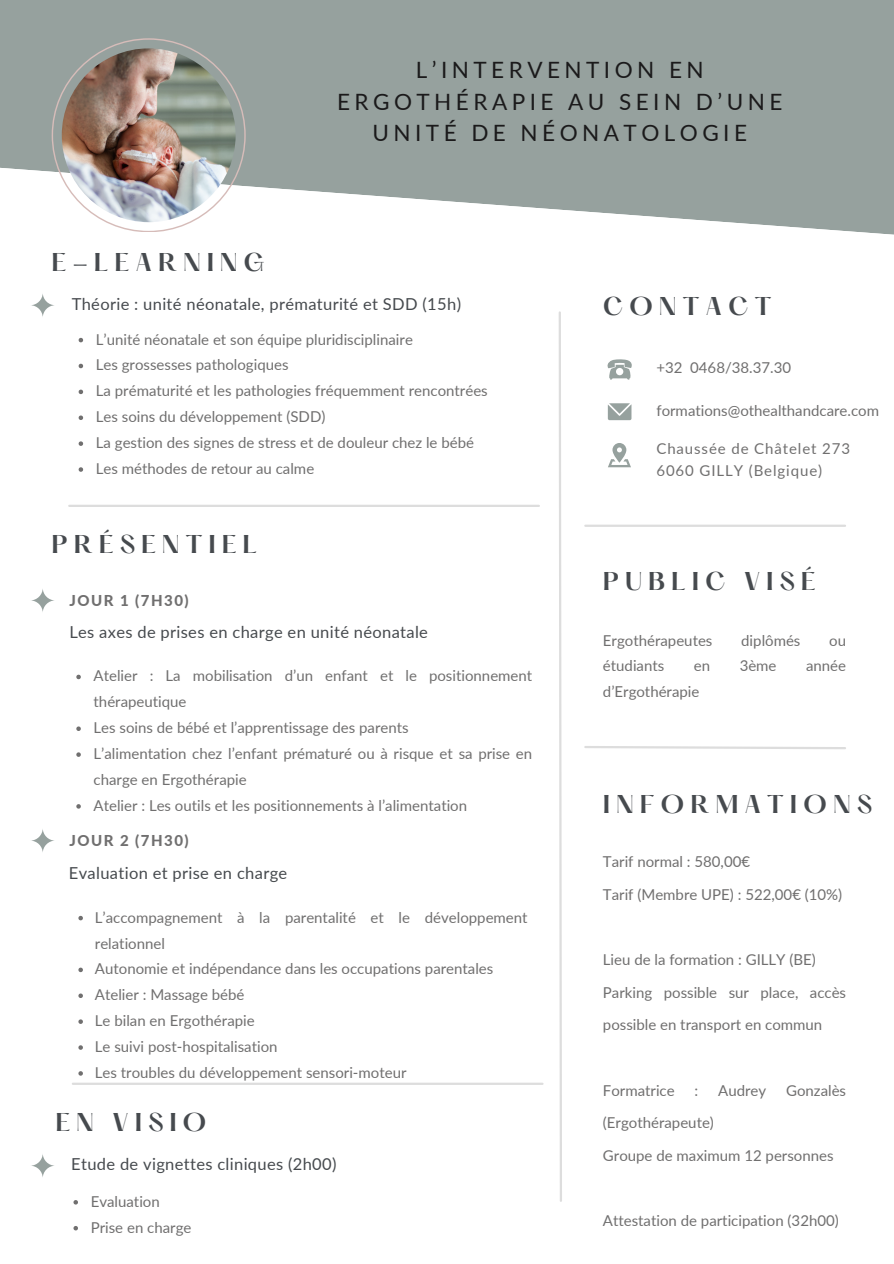
<style>
.page{position:relative;width:894px;height:1264px;background:#fff}
.page>*{position:absolute;margin:0;border:0;box-sizing:border-box;transform-origin:0 0}
.t1{font:22.5px/31.5px "Lato";letter-spacing:.2em;color:#1b1a1b;text-align:center}
.t2{font:600 22.5px "Hatton";letter-spacing:.26em;color:#464a4e}
.t3{font:16.5px "Lato";letter-spacing:.02em;color:#464a4e}
.t4{font:15px/25.8px "Lato";color:#706f6f}
.t5{font:15px "Lato";letter-spacing:.06em;color:#706f6f}
.t6{font:800 15px "Lato";letter-spacing:.1em;color:#706f6f}
</style>
<div class="page">
<svg style="left:0;top:0;width:893px;height:235px;background:#a2aba9"></svg>
<svg style="left:52px;top:38px;width:193px;height:194px"></svg>
<img style="left:62px;top:48px;width:173px;height:174px;border-radius:50%">
<svg style="left:558px;top:311px;width:4px;height:891px"></svg>
<hr style="left:73px;top:1082px;width:469px;height:2px;background:#ddd">
<svg style="left:584px;top:746px;width:262px;height:3px"></svg>
<hr style="left:585px;top:524px;width:259px;height:3px;background:#ddd">
<svg style="left:607px;top:359px;width:25px;height:20px"></svg>
<svg style="left:607px;top:403px;width:24px;height:17px"></svg>
<svg style="left:608px;top:443px;width:22px;height:24px"></svg>
<svg style="left:76px;top:674px;width:5px;height:5px"></svg>
<svg style="left:76px;top:726px;width:5px;height:5px"></svg>
<svg style="left:76px;top:752px;width:5px;height:5px"></svg>
<svg style="left:76px;top:804px;width:5px;height:4px"></svg>
<svg style="left:78px;top:915px;width:5px;height:5px"></svg>
<svg style="left:78px;top:967px;width:5px;height:5px"></svg>
<svg style="left:78px;top:993px;width:5px;height:5px"></svg>
<svg style="left:78px;top:1019px;width:5px;height:4px"></svg>
<svg style="left:78px;top:1045px;width:5px;height:4px"></svg>
<svg style="left:78px;top:1071px;width:5px;height:4px"></svg>
<svg style="left:30px;top:292px;width:25px;height:25px"></svg>
<svg style="left:30px;top:1153px;width:25px;height:24px"></svg>
<svg style="left:30px;top:828px;width:25px;height:24px"></svg>
<svg style="left:73px;top:1200px;width:5px;height:4px"></svg>
<svg style="left:73px;top:1226px;width:5px;height:4px"></svg>
<svg style="left:79px;top:338px;width:4px;height:4px"></svg>
<svg style="left:79px;top:364px;width:4px;height:4px"></svg>
<svg style="left:79px;top:389px;width:4px;height:5px"></svg>
<svg style="left:79px;top:415px;width:4px;height:5px"></svg>
<svg style="left:79px;top:441px;width:4px;height:5px"></svg>
<svg style="left:79px;top:467px;width:4px;height:5px"></svg>
<hr style="left:69px;top:504px;width:469px;height:3px;background:#ddd">
<svg style="left:30px;top:588px;width:25px;height:24px"></svg>
<p class="t1" style="left:337px;top:54px;width:446px">L’INTERVENTION EN<br>ERGOTHÉRAPIE AU SEIN D’UNE<br>UNITÉ DE NÉONATOLOGIE</p>
<p class="t2" style="left:52px;top:251px;width:214px">E-LEARNING</p>
<p class="t3" style="left:72px;top:293px;width:391px">Théorie : unité néonatale, prématurité et SDD (15h)</p>
<p class="t4" style="left:96px;top:326px;width:318px">L’unité néonatale et son équipe pluridisciplinaire</p>
<p class="t4" style="left:96px;top:352px;width:194px">Les grossesses pathologiques</p>
<p class="t4" style="left:96px;top:377px;width:393px">La prématurité et les pathologies fréquemment rencontrées</p>
<p class="t4" style="left:96px;top:403px;width:231px">Les soins du développement (SDD)</p>
<p class="t4" style="left:96px;top:429px;width:379px">La gestion des signes de stress et de douleur chez le bébé</p>
<h1 class="t4" style="left:96px;top:455px;width:220px">Les méthodes de retour au calme</h1>
<p class="t2" style="left:52px;top:534px;width:207px">PRÉSENTIEL</p>
<h1 class="t6" style="left:69px;top:591px;width:121px">JOUR 1 (7H30)</h1>
<p class="t3" style="left:69px;top:621px;width:360px">Les axes de prises en charge en unité néonatale</p>
<p class="t4" style="left:94px;top:662px;width:440px">Atelier : La mobilisation d’un enfant et le positionnement thérapeutique</p>
<h3 class="t4" style="left:94px;top:714px;width:316px">Les soins de bébé et l’apprentissage des parents</h3>
<p class="t4" style="left:94px;top:740px;width:440px">L’alimentation chez l’enfant prématuré ou à risque et sa prise en charge en Ergothérapie</p>
<p class="t4" style="left:94px;top:792px;width:375px">Atelier : Les outils et les positionnements à l’alimentation</p>
<p class="t6" style="left:69px;top:831px;width:121px">JOUR 2 (7H30)</p>
<p class="t3" style="left:69px;top:862px;width:220px">Evaluation et prise en charge</p>
<p class="t4" style="left:95px;top:903px;width:434px">L’accompagnement à la parentalité et le développement relationnel</p>
<p class="t4" style="left:95px;top:955px;width:400px">Autonomie et indépendance dans les occupations parentales</p>
<p class="t4" style="left:95px;top:981px;width:151px">Atelier : Massage bébé</p>
<h3 class="t4" style="left:95px;top:1007px;width:161px">Le bilan en Ergothérapie</h3>
<p class="t4" style="left:95px;top:1033px;width:184px">Le suivi post-hospitalisation</p>
<p class="t4" style="left:95px;top:1059px;width:313px">Les troubles du développement sensori-moteur</p>
<p class="t2" style="left:55px;top:1111px;width:153px">EN VISIO</p>
<p class="t3" style="left:71px;top:1153px;width:267px">Etude de vignettes cliniques (2h00)</p>
<p class="t4" style="left:91px;top:1188px;width:71px">Evaluation</p>
<h1 class="t4" style="left:91px;top:1213px;width:102px">Prise en charge</h1>
<p class="t2" style="left:602px;top:295px;width:170px">CONTACT</p>
<h1 class="t4" style="left:656px;top:355px;width:136px">+32 0468/38.37.30</h1>
<p class="t4" style="left:656px;top:397px;width:224px">formations@othealthandcare.com</p>
<p class="t5" style="left:656px;top:439px;width:195px">Chaussée de Châtelet 273</p>
<p class="t5" style="left:656px;top:460px;width:167px">6060 GILLY (Belgique)</p>
<p class="t2" style="left:602px;top:571px;width:214px">PUBLIC VISÉ</p>
<p class="t4" style="left:602px;top:626px;width:111px">Ergothérapeutes</p>
<p class="t4" style="left:741px;top:626px;width:61px">diplômés</p>
<p class="t4" style="left:829px;top:626px;width:18px">ou</p>
<p class="t4" style="left:602px;top:652px;width:63px">étudiants</p>
<p class="t4" style="left:693px;top:652px;width:18px">en</p>
<p class="t4" style="left:739px;top:652px;width:38px">3ème</p>
<p class="t4" style="left:805px;top:652px;width:42px">année</p>
<p class="t4" style="left:602px;top:678px;width:98px">d’Ergothérapie</p>
<p class="t2" style="left:602px;top:794px;width:271px">INFORMATIONS</p>
<h2 class="t4" style="left:602px;top:848px;width:149px">Tarif normal : 580,00€</h2>
<h1 class="t4" style="left:602px;top:881px;width:241px">Tarif (Membre UPE) : 522,00€ (10%)</h1>
<p class="t4" style="left:602px;top:946px;width:214px">Lieu de la formation : GILLY (BE)</p>
<p class="t4" style="left:602px;top:975px;width:245px;line-height:32.7px">Parking possible sur place, accès possible en transport en commun</p>
<p class="t4" style="left:602px;top:1077px;width:73px">Formatrice</p>
<p class="t4" style="left:694px;top:1077px;width:5px">:</p>
<p class="t4" style="left:718px;top:1077px;width:50px">Audrey</p>
<p class="t4" style="left:785px;top:1077px;width:61px">Gonzalès</p>
<p class="t4" style="left:602px;top:1109px;width:112px">(Ergothérapeute)</p>
<p class="t4" style="left:602px;top:1142px;width:232px">Groupe de maximum 12 personnes</p>
<p class="t4" style="left:602px;top:1207px;width:237px">Attestation de participation (32h00)</p>
</div>
